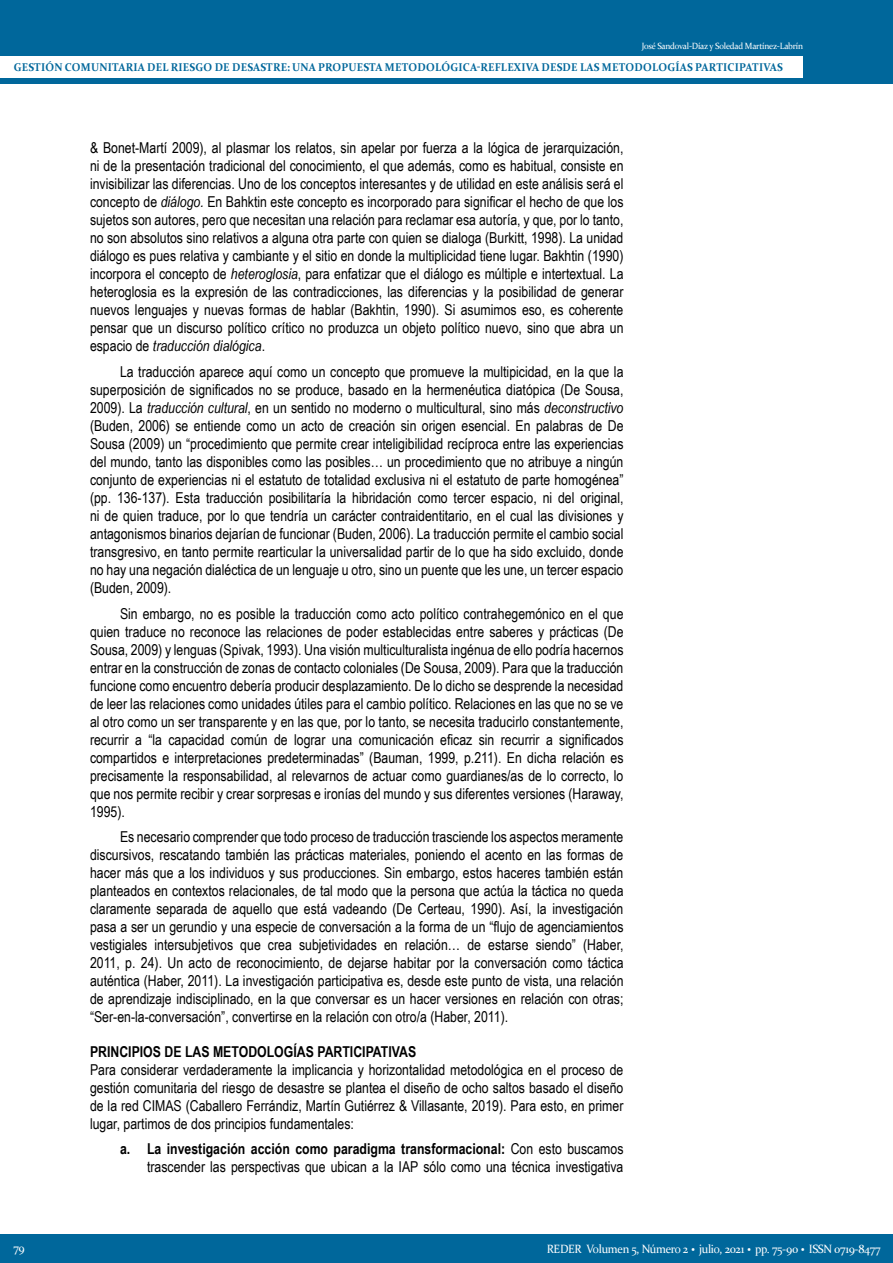
<style>
.page{position:relative;width:893px;height:1263px;background:#fff}
.page>*{position:absolute;margin:0;border:0;box-sizing:border-box;transform-origin:0 0}
.Cuerpo{font:15px/18px "Arial Narrow";color:#000;text-align:justify}
.Cuerpo_PRIMER_PÁRRAF{font:15px/18px "Arial Narrow";color:#000;text-align:justify}
.Subtítulos{font:700 15px "Arial Narrow";color:#000}
.t1{font:12px "Constantia";letter-spacing:-.025em;color:#fff;scale:.95 1}
.t2{font:700 11.25px "Constantia";letter-spacing:.02em;color:#00679b;scale:.95 1}
.t3{font:9px "Constantia";letter-spacing:-.025em;color:#fff;scale:.95 1}
.s1{font-style:italic}
.s2{font-weight:700}
.s3{font-weight:700;font-size:18px}
</style>
<div class="page">
<div style="left:0;top:0;width:893px;height:84px;background:#00679b"></div>
<div style="left:0;top:56px;width:803px;height:22px;background:#fff"></div>
<div style="left:0;top:1234px;width:893px;height:29px;background:#00679b"></div>
<p class="t3" style="left:642px;top:40px;width:171px">José Sandoval-Díaz y Soledad Martínez-Labrín</p>
<p class="t2" style="left:14px;top:60px;width:811px">GESTIÓN COMUNITARIA DEL RIESGO DE DESASTRE: UNA PROPUESTA METODOLÓGICA-REFLEXIVA DESDE LAS METODOLOGÍAS PARTICIPATIVAS</p>
<p class="Cuerpo" style="left:90px;top:139px;width:535px">&amp; Bonet-Martí 2009), al plasmar los relatos, sin apelar por fuerza a la lógica de jerarquización, ni de la presentación tradicional del conocimiento, el que además, como es habitual, consiste en invisibilizar las diferencias. Uno de los conceptos interesantes y de utilidad en este análisis será el concepto de <span class="s1">diálogo.</span> En Bahktin este concepto es incorporado para significar el hecho de que los sujetos son autores, pero que necesitan una relación para reclamar esa autoría, y que, por lo tanto, no son absolutos sino relativos a alguna otra parte con quien se dialoga (Burkitt, 1998). La unidad diálogo es pues relativa y cambiante y el sitio en donde la multiplicidad tiene lugar. Bakhtin (1990) incorpora el concepto de <span class="s1">heteroglosia</span>, para enfatizar que el diálogo es múltiple e intertextual. La heteroglosia es la expresión de las contradicciones, las diferencias y la posibilidad de generar nuevos lenguajes y nuevas formas de hablar (Bakhtin, 1990). Si asumimos eso, es coherente pensar que un discurso político crítico no produzca un objeto político nuevo, sino que abra un espacio de <span class="s1">traducción dialógica</span>.</p>
<p class="Cuerpo" style="left:90px;top:362px;width:535px;text-indent:30px">La traducción aparece aquí como un concepto que promueve la multipicidad, en la que la superposición de significados no se produce, basado en la hermenéutica diatópica (De Sousa, 2009). La <span class="s1">traducción cultural</span>, en un sentido no moderno o multicultural, sino más <span class="s1">deconstructivo </span>(Buden, 2006) se entiende como un acto de creación sin origen esencial. En palabras de De Sousa (2009) un “procedimiento que permite crear inteligibilidad recíproca entre las experiencias del mundo, tanto las disponibles como las posibles… un procedimiento que no atribuye a ningún conjunto de experiencias ni el estatuto de totalidad exclusiva ni el estatuto de parte homogénea” (pp. 136-137). Esta traducción posibilitaría la hibridación como tercer espacio, ni del original, ni de quien traduce, por lo que tendría un carácter contraidentitario, en el cual las divisiones y antagonismos binarios dejarían de funcionar (Buden, 2006). La traducción permite el cambio social transgresivo, en tanto permite rearticular la universalidad partir de lo que ha sido excluido, donde no hay una negación dialéctica de un lenguaje u otro, sino un puente que les une, un tercer espacio (Buden, 2009).</p>
<p class="Cuerpo" style="left:90px;top:604px;width:535px;text-indent:30px">Sin embargo, no es posible la traducción como acto político contrahegemónico en el que quien traduce no reconoce las relaciones de poder establecidas entre saberes y prácticas (De Sousa, 2009) y lenguas (Spivak, 1993). Una visión multiculturalista ingénua de ello podría hacernos entrar en la construcción de zonas de contacto coloniales (De Sousa, 2009). Para que la traducción funcione como encuentro debería producir desplazamiento. De lo dicho se desprende la necesidad de leer las relaciones como unidades útiles para el cambio político. Relaciones en las que no se ve al otro como un ser transparente y en las que, por lo tanto, se necesita traducirlo constantemente, recurrir a “la capacidad común de lograr una comunicación eficaz sin recurrir a significados compartidos e interpretaciones predeterminadas” (Bauman, 1999, p.211). En dicha relación es precisamente la responsabilidad, al relevarnos de actuar como guardianes/as de lo correcto, lo que nos permite recibir y crear sorpresas e ironías del mundo y sus diferentes versiones (Haraway, 1995).</p>
<p class="Cuerpo" style="left:90px;top:827px;width:535px;text-indent:30px">Es necesario comprender que todo proceso de traducción trasciende los aspectos meramente discursivos, rescatando también las prácticas materiales, poniendo el acento en las formas de hacer más que a los individuos y sus producciones. Sin embargo, estos haceres también están planteados en contextos relacionales, de tal modo que la persona que actúa la táctica no queda claramente separada de aquello que está vadeando (De Certeau, 1990). Así, la investigación pasa a ser un gerundio y una especie de conversación a la forma de un “flujo de agenciamientos vestigiales intersubjetivos que crea subjetividades en relación… de estarse siendo” (Haber, 2011, p. 24). Un acto de reconocimiento, de dejarse habitar por la conversación como táctica auténtica (Haber, 2011). La investigación participativa es, desde este punto de vista, una relación de aprendizaje indisciplinado, en la que conversar es un hacer versiones en relación con otras; “Ser-en-la-conversación”, convertirse en la relación con otro/a (Haber, 2011).</p>
<p class="Subtítulos" style="left:90px;top:1040px;width:328px">PRINCIPIOS DE LAS METODOLOGÍAS PARTICIPATIVAS</p>
<p class="Cuerpo_PRIMER_PÁRRAF" style="left:90px;top:1060px;width:535px">Para considerar verdaderamente la implicancia y horizontalidad metodológica en el proceso de gestión comunitaria del riesgo de desastre se plantea el diseño de ocho saltos basado el diseño de la red CIMAS (Caballero Ferrándiz, Martín Gutiérrez &amp; Villasante, 2019). Para esto, en primer lugar, partimos de dos principios fundamentales:</p>
<p class="Cuerpo" style="left:120px;top:1139px;width:505px;text-align:right"><span class="s2">a. La investigación acción como paradigma transformacional:</span> Con esto buscamos trascender las perspectivas que ubican a la IAP sólo como una técnica investigativa</p>
<p class="t1" style="left:14px;top:1239px;width:13px">79</p>
<p class="t1" style="left:547px;top:1240px;width:353px">REDER Volumen 5, Número 2 <span class="s3">·</span> julio, 2021 <span class="s3">·</span> pp. 75-90 <span class="s3">·</span> ISSN 0719-8477</p>
</div>
